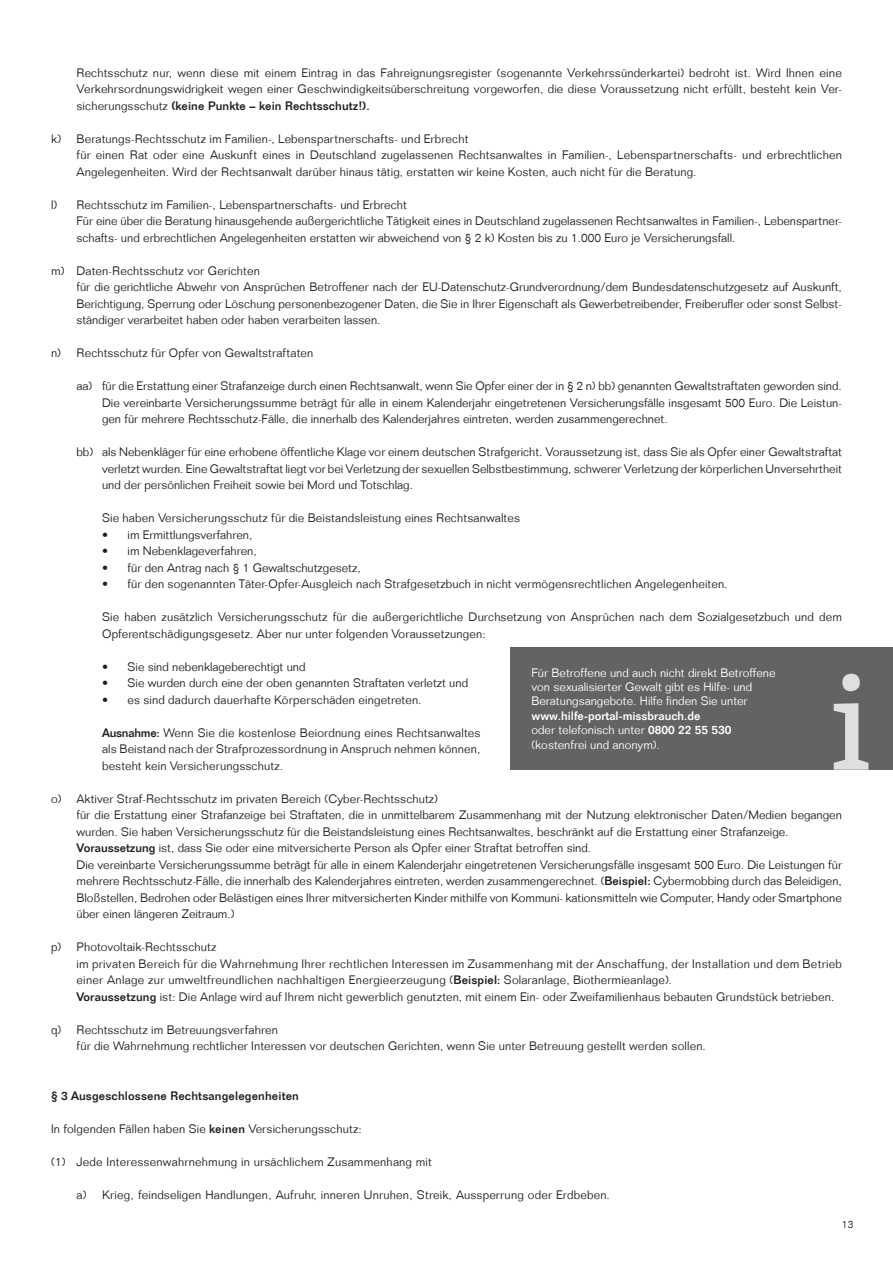
<style>
.page{position:relative;width:893px;height:1263px;background:#fff}
.page>*{position:absolute;margin:0;border:0;box-sizing:border-box;transform-origin:0 0}
.t1{font:300 12px/16.5px "Folio LT";color:#231f20}
.t2{font:300 12px/16.5px "Folio LT";letter-spacing:.025em;color:#231f20}
.t3{font:300 12px/14.4px "Folio LT";color:#fff}
.t4{font:300 12px "Folio LT";letter-spacing:.02em;color:#231f20}
.t5{font:500 12px "Folio LT";letter-spacing:.01em;color:#231f20}
.t6{font:300 10.5px "Folio LT";color:#231f20}
.s1{font-weight:500}
</style>
<div class="page">
<div style="left:510px;top:647px;width:383px;height:123px;background:#636366"></div>
<svg style="left:834px;top:674px;width:34px;height:96px"></svg>
<p class="t1" style="left:77px;top:64px;width:767px;text-align:justify">Rechtsschutz nur, wenn diese mit einem Eintrag in das Fahreignungsregister (sogenannte Verkehrssünderkartei) bedroht ist. Wird Ihnen eine Verkehrsordnungswidrigkeit wegen einer Geschwindigkeitsüberschreitung vorgeworfen, die diese Voraussetzung nicht erfüllt, besteht kein Ver&shy;sicherungsschutz <span class="s1">(keine Punkte – kein Rechtsschutz!).</span></p>
<p class="t1" style="left:77px;top:130px;width:767px;text-indent:-26px">k) Beratungs-Rechtsschutz im Familien-, Lebenspartnerschafts- und Erbrecht<br>für einen Rat oder eine Auskunft eines in Deutschland zugelassenen Rechtsanwaltes in Familien-, Lebenspartnerschafts- und erbrechtlichen<br>Angelegenheiten. Wird der Rechtsanwalt darüber hinaus tätig, erstatten wir keine Kosten, auch nicht für die Beratung.</p>
<p class="t1" style="left:77px;top:196px;width:766px;text-indent:-26px">l) Rechtsschutz im Familien-, Lebenspartnerschafts- und Erbrecht<br>Für eine über die Beratung hinausgehende außergerichtliche Tätigkeit eines in Deutschland zugelassenen Rechtsanwaltes in Familien-, Lebenspartner&shy;schafts- und erbrechtlichen Angelegenheiten erstatten wir abweichend von § 2 k) Kosten bis zu 1.000 Euro je Versicherungsfall.</p>
<p class="t1" style="left:77px;top:262px;width:767px;text-indent:-26px">m) Daten-Rechtsschutz vor Gerichten<br>für die gerichtliche Abwehr von Ansprüchen Betroffener nach der EU-Datenschutz-Grundverordnung/dem Bundesdatenschutzgesetz auf Auskunft, Berichtigung, Sperrung oder Löschung personenbezogener Daten, die Sie in Ihrer Eigenschaft als Gewerbetreibender, Freiberufler oder sonst Selbst&shy;ständiger verarbeitet haben oder haben verarbeiten lassen.</p>
<p class="t1" style="left:51px;top:345px;width:264px">n) Rechtsschutz für Opfer von Gewaltstraftaten</p>
<p class="t1" style="left:102px;top:378px;width:741px;text-align:justify;text-indent:-26px">aa) für die Erstattung einer Strafanzeige durch einen Rechtsanwalt, wenn Sie Opfer einer der in § 2 n) bb) genannten Gewaltstraftaten geworden sind.<br>Die vereinbarte Versicherungssumme beträgt für alle in einem Kalenderjahr eingetretenen Versicherungsfälle insgesamt 500 Euro. Die Leistun&shy;gen für mehrere Rechtsschutz-Fälle, die innerhalb des Kalenderjahres eintreten, werden zusammengerechnet.</p>
<p class="t1" style="left:102px;top:444px;width:741px;text-align:justify;text-indent:-26px">bb) als Nebenkläger für eine erhobene öffentliche Klage vor einem deutschen Strafgericht. Voraussetzung ist, dass Sie als Opfer einer Gewaltstraftat verletzt wurden. Eine Gewaltstraftat liegt vor bei Verletzung der sexuellen Selbstbestimmung, schwerer Verletzung der körperlichen Unversehrtheit und der persönlichen Freiheit sowie bei Mord und Totschlag.</p>
<p class="t1" style="left:102px;top:510px;width:420px">Sie haben Versicherungsschutz für die Beistandsleistung eines Rechtsanwaltes</p>
<p class="t1" style="left:102px;top:526px;width:152px">• im Ermittlungsverfahren,</p>
<p class="t1" style="left:102px;top:543px;width:156px">• im Nebenklageverfahren,</p>
<p class="t1" style="left:102px;top:559px;width:260px">• für den Antrag nach § 1 Gewaltschutzgesetz,</p>
<p class="t1" style="left:102px;top:576px;width:627px">• für den sogenannten Täter-Opfer-Ausgleich nach Strafgesetzbuch in nicht vermögensrechtlichen Angelegenheiten.</p>
<p class="t1" style="left:102px;top:609px;width:741px">Sie haben zusätzlich Versicherungsschutz für die außergerichtliche Durchsetzung von Ansprüchen nach dem Sozialgesetzbuch und dem<br>Opferentschädigungsgesetz. Aber nur unter folgenden Voraussetzungen:</p>
<p class="t1" style="left:102px;top:658px;width:205px">• Sie sind nebenklageberechtigt und</p>
<p class="t1" style="left:102px;top:675px;width:368px">• Sie wurden durch eine der oben genannten Straftaten verletzt und</p>
<p class="t1" style="left:102px;top:691px;width:321px">• es sind dadurch dauerhafte Körperschäden eingetreten.</p>
<p class="t1" style="left:102px;top:724px;width:380px;text-align:justify"><span class="s1">Ausnahme:</span> Wenn Sie die kostenlose Beiordnung eines Rechtsanwaltes als Beistand nach der Strafprozessordnung in Anspruch nehmen können, besteht kein Versicherungsschutz.</p>
<p class="t1" style="left:77px;top:790px;width:767px;text-indent:-26px">o) Aktiver Straf-Rechtsschutz im privaten Bereich (Cyber-Rechtsschutz)<br>für die Erstattung einer Strafanzeige bei Straftaten, die in unmittelbarem Zusammenhang mit der Nutzung elektronischer Daten/Medien begangen wurden. Sie haben Versicherungsschutz für die Beistandsleistung eines Rechtsanwaltes, beschränkt auf die Erstattung einer Strafanzeige.<br><span class="s1">Voraussetzung</span> ist, dass Sie oder eine mitversicherte Person als Opfer einer Straftat betroffen sind.<br>Die vereinbarte Versicherungssumme beträgt für alle in einem Kalenderjahr eingetretenen Versicherungsfälle insgesamt 500 Euro. Die Leistungen für mehrere Rechtsschutz-Fälle, die innerhalb des Kalenderjahres eintreten, werden zusammengerechnet. (<span class="s1">Beispiel:</span> Cybermobbing durch das Beleidigen, Bloßstellen, Bedrohen oder Belästigen eines Ihrer mitversicherten Kinder mithilfe von Kommuni- kationsmitteln wie Computer, Handy oder Smartphone über einen längeren Zeitraum.)</p>
<p class="t2" style="left:77px;top:939px;width:767px;text-indent:-26px">p) Photovoltaik-Rechtsschutz<br>im privaten Bereich für die Wahrnehmung Ihrer rechtlichen Interessen im Zusammenhang mit der Anschaffung, der Installation und dem Betrieb einer Anlage zur umweltfreundlichen nachhaltigen Energieerzeugung (<span class="s1">Beispiel:</span> Solaranlage, Biothermieanlage).<br><span class="s1">Voraussetzung</span> ist: Die Anlage wird auf Ihrem nicht gewerblich genutzten, mit einem Ein- oder Zweifamilienhaus bebauten Grundstück betrieben.</p>
<p class="t1" style="left:77px;top:1021px;width:631px;text-indent:-26px">q) Rechtsschutz im Betreuungsverfahren<br>für die Wahrnehmung rechtlicher Interessen vor deutschen Gerichten, wenn Sie unter Betreuung gestellt werden sollen.</p>
<p class="t5" style="left:51px;top:1088px;width:249px">§ 3 Ausgeschlossene Rechtsangelegenheiten</p>
<p class="t1" style="left:51px;top:1120px;width:312px">In folgenden Fällen haben Sie <span class="s1">keinen</span> Versicherungsschutz:</p>
<p class="t4" style="left:51px;top:1154px;width:383px">(1) Jede Interessenwahrnehmung in ursächlichem Zusammenhang mit</p>
<p class="t1" style="left:77px;top:1186px;width:535px">a) Krieg, feindseligen Handlungen, Aufruhr, inneren Unruhen, Streik, Aussperrung oder Erdbeben.</p>
<p class="t3" style="left:531px;top:665px;width:246px">Für Betroffene und auch nicht direkt Betroffene von sexualisierter Gewalt gibt es Hilfe- und<br>Beratungsangebote. Hilfe finden Sie unter</p>
<p class="t3" style="left:531px;top:708px;width:201px"><span class="s1">www.hilfe-portal-missbrauch.de<br></span>oder telefonisch unter <span class="s1">0800 22 55 530 </span>(kostenfrei und anonym).</p>
<p class="t6" style="left:842px;top:1218px;width:13px">13</p>
</div>
